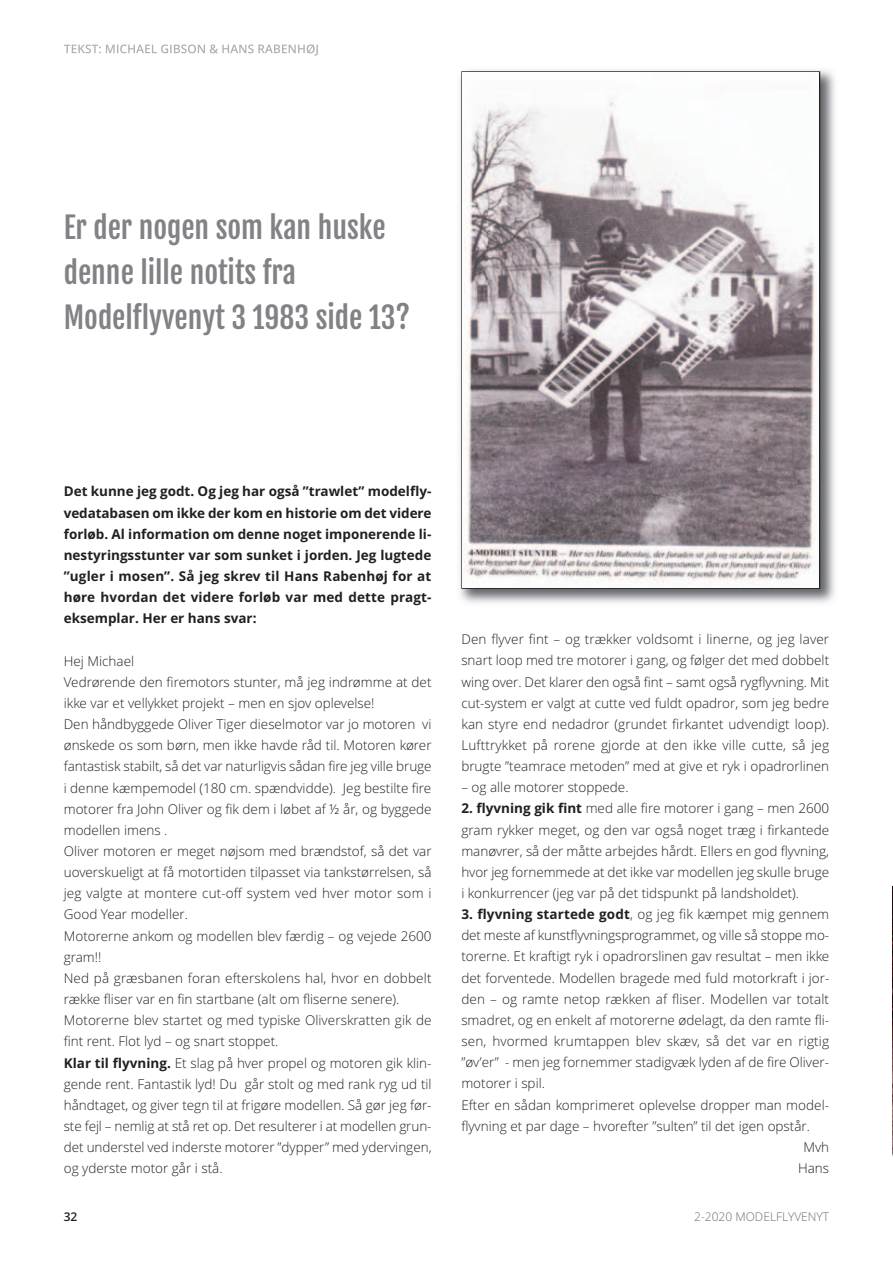
<style>
.page{position:relative;width:893px;height:1263px;background:#fff}
.page>*{position:absolute;margin:0;border:0;box-sizing:border-box;transform-origin:0 0}
.t1{font:30px/45px "Fjalla One";color:#808285}
.t2{font:300 13.5px/21.1px "Open Sans";color:#231f20;text-align:justify}
.t3{font:700 13.5px/21.1px "Open Sans";letter-spacing:.01em;color:#231f20;text-align:justify}
.t4{font:300 12px "Open Sans";color:#6c6d70}
.t5{font:600 12px "Open Sans";color:#231f20}
.s1{font-weight:700}
</style>
<div class="page">
<svg style="left:64px;top:45px;width:116px;height:8px"></svg>
<img style="left:892px;top:887px;width:1px;height:268px">
<img style="left:459px;top:70px;width:376px;height:533px">
<img style="left:463px;top:73px;width:356px;height:514px">
<h1 class="t1" style="left:64px;top:206px;width:348px">Er der nogen som kan huske denne lille notits fra<br>Modelflyvenyt 3 1983 side 13?</h1>
<p class="t3" style="left:64px;top:482px;width:369px">Det kunne jeg godt. Og jeg har også ”trawlet” modelfly&shy;vedatabasen om ikke der kom en historie om det videre forløb. Al information om denne noget imponerende li&shy;nestyringsstunter var som sunket i jorden. Jeg lugtede ”ugler i mosen”. Så jeg skrev til Hans Rabenhøj for at høre hvordan det videre forløb var med dette pragt - eksemplar. Her er hans svar:</p>
<p class="t2" style="left:64px;top:651px;width:369px;text-align:left">Hej Michael<br>Vedrørende den firemotors stunter, må jeg indrømme at det ikke var et vellykket projekt – men en sjov oplevelse!<br>Den håndbyggede Oliver Tiger dieselmotor var jo motoren vi ønskede os som børn, men ikke havde råd til. Motoren kører fantastisk stabilt, så det var naturligvis sådan fire jeg ville bruge i denne kæmpemodel (180 cm. spændvidde). Jeg bestilte fire motorer fra John Oliver og fik dem i løbet af ½ år, og byggede modellen imens .<br>Oliver motoren er meget nøjsom med brændstof, så det var uoverskueligt at få motortiden tilpasset via tankstørrelsen, så jeg valgte at montere cut-off system ved hver motor som i Good Year modeller.<br>Motorerne ankom og modellen blev færdig – og vejede 2600 gram!!<br>Ned på græsbanen foran efterskolens hal, hvor en dobbelt række fliser var en fin startbane (alt om fliserne senere).<br>Motorerne blev startet og med typiske Oliverskratten gik de fint rent. Flot lyd – og snart stoppet.<br><span class="s1">Klar til flyvning.</span> Et slag på hver propel og motoren gik klin&shy;gende rent. Fantastik lyd! Du går stolt og med rank ryg ud til håndtaget, og giver tegn til at frigøre modellen. Så gør jeg før&shy;ste fejl – nemlig at stå ret op. Det resulterer i at modellen grun&shy;det understel ved inderste motorer ”dypper” med ydervingen, og yderste motor går i stå.</p>
<p class="t2" style="left:461px;top:630px;width:369px">Den flyver fint – og trækker voldsomt i linerne, og jeg laver snart loop med tre motorer i gang, og følger det med dobbelt wing over. Det klarer den også fint – samt også rygflyvning. Mit cut-system er valgt at cutte ved fuldt opadror, som jeg bedre kan styre end nedadror (grundet firkantet udvendigt loop).<br>Lufttrykket på rorene gjorde at den ikke ville cutte, så jeg brugte ”teamrace metoden” med at give et ryk i opadrorlinen</p>
<p class="t2" style="left:461px;top:778px;width:169px">– og alle motorer stoppede.</p>
<p class="t2" style="left:461px;top:799px;width:369px"><span class="s1">2. flyvning gik fint</span> med alle fire motorer i gang – men 2600 gram rykker meget, og den var også noget træg i firkantede manøvrer, så der måtte arbejdes hårdt. Ellers en god flyvning, hvor jeg fornemmede at det ikke var modellen jeg skulle bruge i konkurrencer (jeg var på det tidspunkt på landsholdet).</p>
<p class="t2" style="left:461px;top:905px;width:369px"><span class="s1">3. flyvning startede godt</span>, og jeg fik kæmpet mig gennem</p>
<p class="t2" style="left:461px;top:926px;width:369px">det meste af kunstflyvningsprogrammet, og ville så stoppe mo-</p>
<p class="t2" style="left:461px;top:947px;width:369px">torerne. Et kraftigt ryk i opadrorslinen gav resultat – men ikke</p>
<p class="t2" style="left:461px;top:968px;width:370px">det forventede. Modellen bragede med fuld motorkraft i jor-</p>
<p class="t2" style="left:461px;top:990px;width:369px">den – og ramte netop rækken af fliser. Modellen var totalt</p>
<p class="t2" style="left:461px;top:1011px;width:369px">smadret, og en enkelt af motorerne ødelagt, da den ramte fli-</p>
<p class="t2" style="left:461px;top:1032px;width:369px">sen, hvormed krumtappen blev skæv, så det var en rigtig</p>
<p class="t2" style="left:461px;top:1053px;width:369px">”øv’er” - men jeg fornemmer stadigvæk lyden af de fire Oliver-</p>
<p class="t2" style="left:461px;top:1074px;width:85px">motorer i spil.</p>
<p class="t2" style="left:461px;top:1095px;width:369px">Efter en sådan komprimeret oplevelse dropper man model-</p>
<p class="t2" style="left:461px;top:1116px;width:350px">flyvning et par dage – hvorefter ”sulten” til det igen opstår.</p>
<p class="t2" style="left:803px;top:1138px;width:27px">Mvh</p>
<p class="t2" style="left:798px;top:1159px;width:33px">Hans</p>
<p class="t5" style="left:64px;top:1212px;width:15px">32</p>
<p class="t4" style="left:694px;top:1212px;width:136px">2-2020 MODELFLYVENYT</p>
</div>
